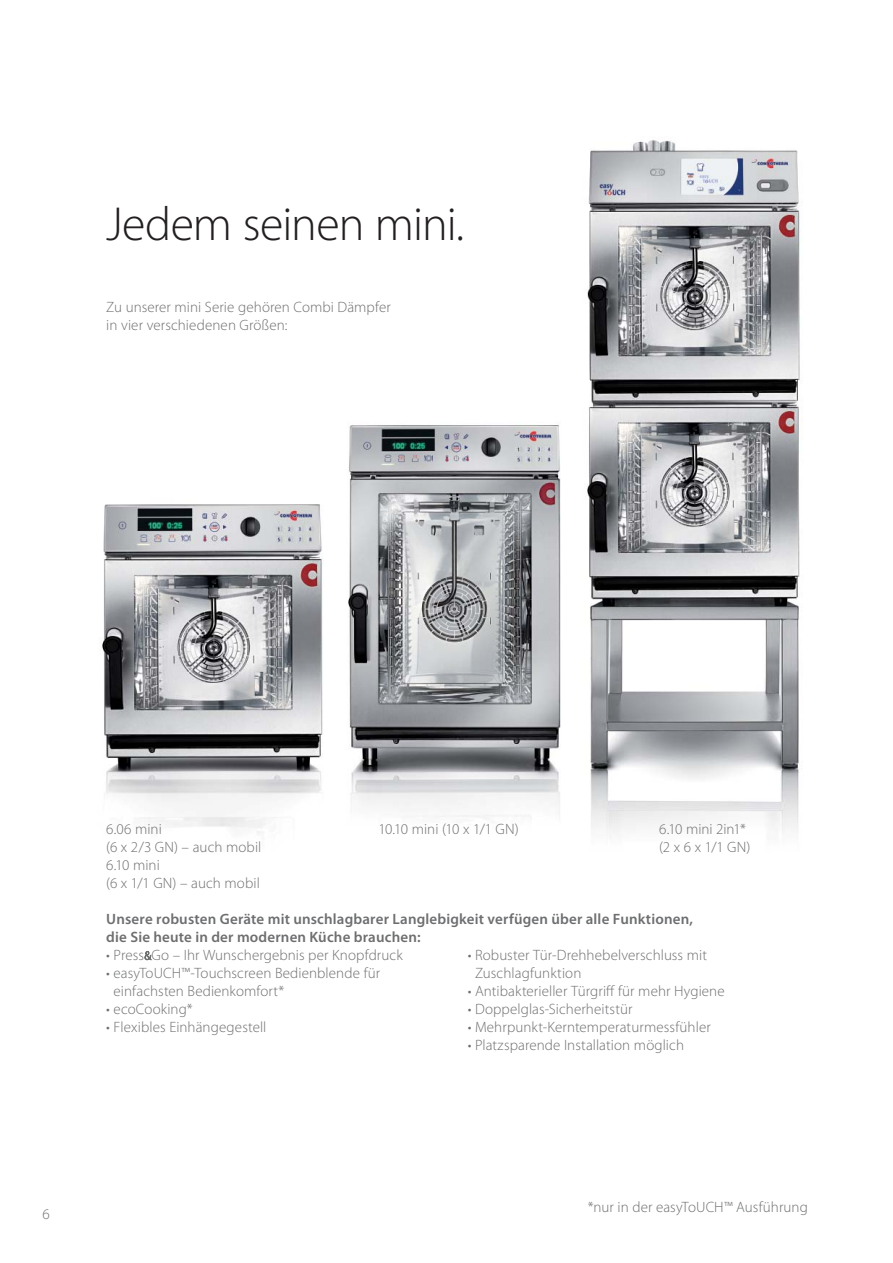
<style>
.page{position:relative;width:893px;height:1263px;background:#fff}
.page>*{position:absolute;margin:0;border:0;box-sizing:border-box;transform-origin:0 0}
.t1{font:300 48px "Myriad Pro";letter-spacing:-.02em;color:#231f20}
.t2{font:300 15px/18px "Myriad Pro";letter-spacing:.005em;color:#6d6e70}
.t3{font:600 15px/18px "Myriad Pro";letter-spacing:.01em;color:#6d6e70}
.s1{font-size:12px}
</style>
<div class="page">
<img style="left:348px;top:425px;width:213px;height:394px">
<img style="left:587px;top:140px;width:213px;height:697px">
<img style="left:102px;top:504px;width:222px;height:331px">
<h1 class="t1" style="left:106px;top:205px;width:359px">Jedem seinen mini.</h1>
<p class="t2" style="left:106px;top:299px;width:286px">Zu unserer mini Serie gehören Combi Dämpfer in vier verschiedenen Größen:</p>
<p class="t2" style="left:106px;top:821px;width:157px">6.06 mini<br>(6 x 2/3 GN) – auch mobil<br>6.10 mini<br>(6 x 1/1 GN) – auch mobil</p>
<p class="t2" style="left:378px;top:821px;width:142px">10.10 mini (10 x 1/1 GN)</p>
<p class="t2" style="left:659px;top:821px;width:93px">6.10 mini 2in1* (2 x 6 x 1/1 GN)</p>
<p class="t3" style="left:106px;top:911px;width:588px">Unsere robusten Geräte mit unschlagbarer Langlebigkeit verfügen über alle Funktionen, die Sie heute in der modernen Küche brauchen:</p>
<p class="t2" style="left:106px;top:947px;width:298px">• Press<span class="s1">&amp;</span>Go – Ihr Wunschergebnis per Knopfdruck</p>
<p class="t2" style="left:114px;top:965px;width:268px;text-indent:-7px">• easyToUCH™-Touchscreen Bedienblende für einfachsten Bedienkomfort*</p>
<p class="t2" style="left:106px;top:1001px;width:88px">• ecoCooking*</p>
<p class="t2" style="left:106px;top:1019px;width:162px">• Flexibles Einhängegestell</p>
<p class="t2" style="left:475px;top:947px;width:233px;text-indent:-7px">• Robuster Tür-Drehhebelverschluss mit<br>Zuschlagfunktion</p>
<p class="t2" style="left:468px;top:983px;width:258px">• Antibakterieller Türgriff für mehr Hygiene</p>
<p class="t2" style="left:468px;top:1001px;width:166px">• Doppelglas-Sicherheitstür</p>
<p class="t2" style="left:468px;top:1019px;width:244px">• Mehrpunkt-Kerntemperaturmessfühler</p>
<p class="t2" style="left:468px;top:1037px;width:218px">• Platzsparende Installation möglich</p>
<p class="t2" style="left:43px;top:1206px;width:9px">6</p>
<p class="t2" style="left:588px;top:1199px;width:222px">*nur in der easyToUCH™ Ausführung</p>
</div>
